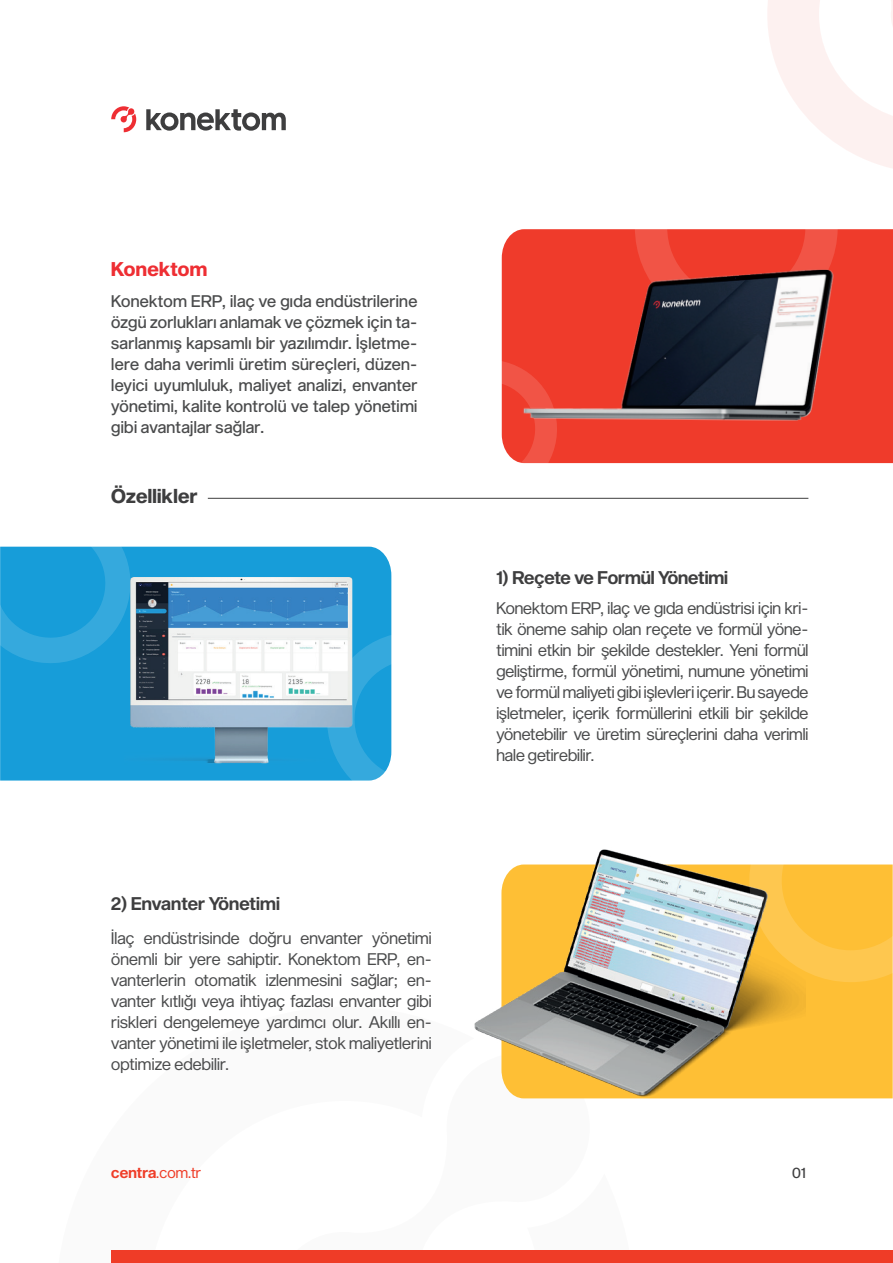
<style>
.page{position:relative;width:893px;height:1263px;background:#fff}
.page>*{position:absolute;margin:0;border:0;box-sizing:border-box;transform-origin:0 0}
.t1{font:19.5px "Sequel Sans Bold Disp";letter-spacing:.02em;color:#3e3e3f}
.t2{font:19.5px "Sequel Sans Bold Disp";letter-spacing:.02em;color:#ee2e33}
.t3{font:18px "Sequel Sans Semi Bold Disp";color:#3e3e3f}
.t4{font:16.5px/21px "Sequel Sans Book Disp";color:#4a4b4c;text-align:justify}
.t5{font:16.5px/21px "Sequel Sans Roman Disp";letter-spacing:.02em;color:#4a4b4c;text-align:justify}
.t6{font:15px "Sequel Sans Book Disp";color:#ef3c27}
.t7{font:14.55px "Sequel Sans Roman Disp";color:#3e3e3f}
.s1{font-family:"Sequel Sans Semi Bold Disp"}
</style>
<div class="page">
<div style="left:502px;top:229px;width:391px;height:234px;background:#ef3b2b"></div>
<svg style="left:634px;top:0;width:259px;height:329px"></svg>
<svg style="left:428px;top:350px;width:139px;height:148px"></svg>
<img style="left:521px;top:267px;width:317px;height:158px">
<div style="left:0;top:547px;width:391px;height:233px;background:#179dd9"></div>
<svg style="left:321px;top:626px;width:71px;height:155px;background:#2ba5db"></svg>
<svg style="left:0;top:546px;width:136px;height:123px;background:#22a1da"></svg>
<img style="left:124px;top:569px;width:229px;height:196px">
<svg style="left:111px;top:106px;width:25px;height:26px"></svg>
<svg style="left:146px;top:109px;width:140px;height:22px"></svg>
<div style="left:111px;top:1250px;width:782px;height:13px;background:#ef3c27"></div>
<div style="left:826px;top:983px;width:67px;height:115px;background:#febf35"></div>
<img style="left:474px;top:849px;width:352px;height:250px">
<svg style="left:749px;top:849px;width:144px;height:134px;background:#f8c658"></svg>
<hr style="left:208px;top:498px;width:600px;height:1px;background:#3e3e3f">
<p class="t2" style="left:111px;top:256px;width:98px">Konektom</p>
<p class="t5" style="left:111px;top:291px;width:308px">Konektom ERP, ilaç ve gıda endüstrilerine özgü zorlukları anlamak ve çözmek için ta&shy;sarlanmış kapsamlı bir yazılımdır. İşletme&shy;lere daha verimli üretim süreçleri, düzen&shy;leyici uyumluluk, maliyet analizi, envanter yönetimi, kalite kontrolü ve talep yönetimi gibi avantajlar sağlar.</p>
<p class="t1" style="left:111px;top:483px;width:88px">Özellikler</p>
<p class="t3" style="left:111px;top:891px;width:170px">2) Envanter Yönetimi</p>
<p class="t4" style="left:111px;top:928px;width:322px">İlaç endüstrisinde doğru envanter yönetimi önemli bir yere sahiptir. Konektom ERP, en&shy;vanterlerin otomatik izlenmesini sağlar; en&shy;vanter kıtlığı veya ihtiyaç fazlası envanter gibi riskleri dengelemeye yardımcı olur. Akıllı en&shy;vanter yönetimi ile işletmeler, stok maliyetlerini optimize edebilir.</p>
<p class="t3" style="left:496px;top:564px;width:233px">1) Reçete ve Formül Yönetimi</p>
<p class="t4" style="left:496px;top:599px;width:313px">Konektom ERP, ilaç ve gıda endüstrisi için kri&shy;tik öneme sahip olan reçete ve formül yöne&shy;timini etkin bir şekilde destekler. Yeni formül geliştirme, formül yönetimi, numune yönetimi ve formül maliyeti gibi işlevleri içerir. Bu sayede işletmeler, içerik formüllerini etkili bir şekilde yönetebilir ve üretim süreçlerini daha verimli hale getirebilir.</p>
<p class="t6" style="left:111px;top:1162px;width:91px"><span class="s1">centra</span>.com.tr</p>
<p class="t7" style="left:792px;top:1162px;width:15px">01</p>
</div>
